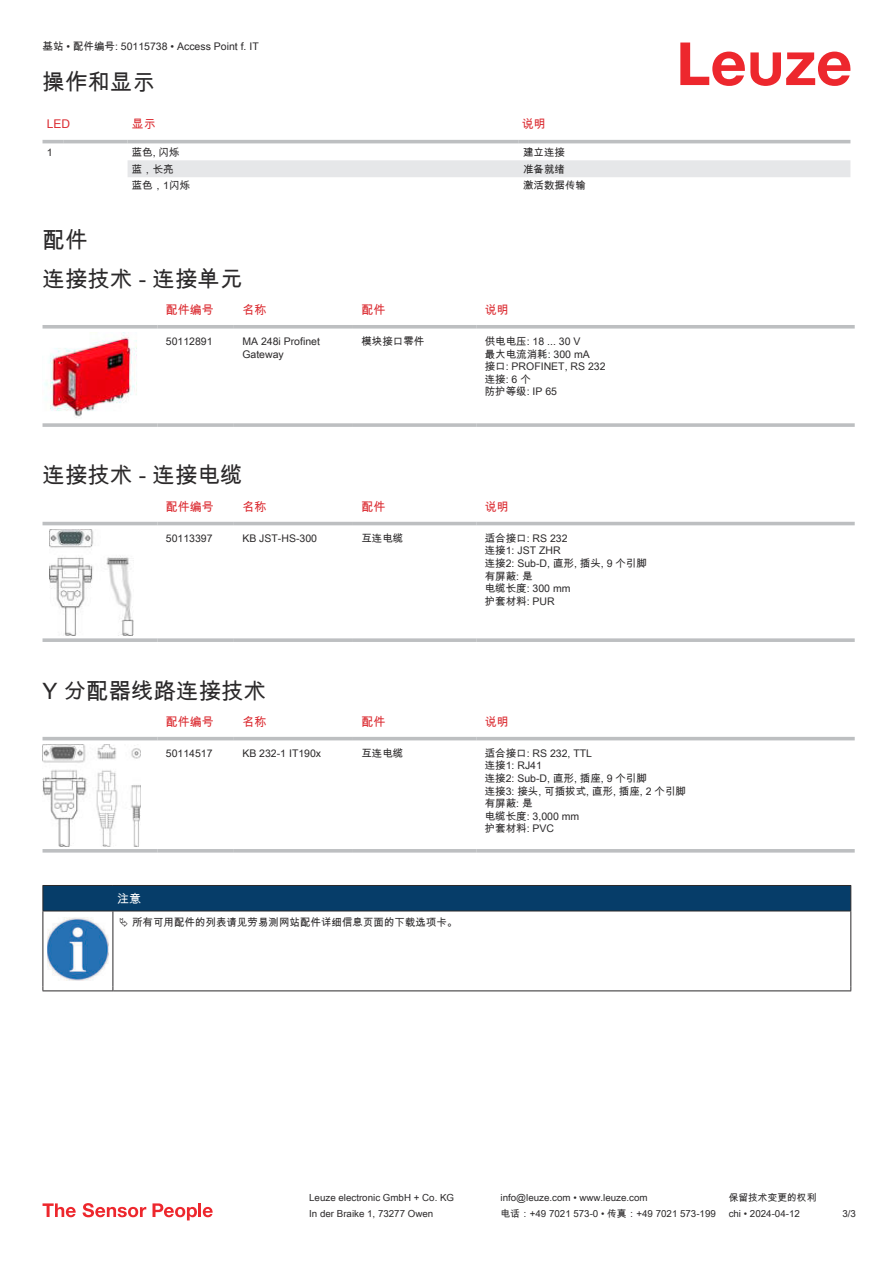
<style>
.page{position:relative;width:893px;height:1263px;background:#fff}
.page>*{position:absolute;margin:0;border:0;box-sizing:border-box;transform-origin:0 0}
.t1{font:22.5px/38.7px "Arial Unicode MS";color:#2b292a}
.t2{font:12px "Arial Unicode MS";color:#db2a30}
.t3{font:12px "Arial Unicode MS";color:#fff}
.t4{font:10.5px/12.6px "Arial Unicode MS";color:#2b292a}
.t5{font:9.75px "Arial Unicode MS";color:#2b292a}
</style>
<div class="page">
<svg style="left:680px;top:43px;width:170px;height:43px"></svg>
<svg style="left:43px;top:143px;width:807px;height:34px"></svg>
<div style="left:128px;top:160px;width:722px;height:17px;background:#e6e7e9"></div>
<hr style="left:43px;top:140px;width:21px;height:3px;background:#bdbfc1">
<hr style="left:64px;top:140px;width:64px;height:3px;background:#bdbfc1">
<hr style="left:128px;top:140px;width:391px;height:3px;background:#bdbfc1">
<hr style="left:519px;top:140px;width:331px;height:3px;background:#bdbfc1">
<svg style="left:43px;top:325px;width:114px;height:4px"></svg>
<svg style="left:157px;top:325px;width:77px;height:4px"></svg>
<svg style="left:234px;top:325px;width:119px;height:4px"></svg>
<svg style="left:353px;top:325px;width:123px;height:4px"></svg>
<svg style="left:476px;top:325px;width:379px;height:4px;background:#c4c6c7"></svg>
<svg style="left:43px;top:423px;width:114px;height:4px"></svg>
<svg style="left:157px;top:423px;width:77px;height:4px"></svg>
<svg style="left:234px;top:423px;width:119px;height:4px"></svg>
<svg style="left:353px;top:423px;width:123px;height:4px"></svg>
<svg style="left:476px;top:423px;width:379px;height:4px;background:#c3c5c7"></svg>
<img style="left:44px;top:333px;width:93px;height:85px">
<svg style="left:43px;top:521px;width:812px;height:114px"></svg>
<hr style="left:43px;top:522px;width:114px;height:3px;background:#bdbfc1">
<hr style="left:157px;top:522px;width:77px;height:3px;background:#bdbfc1">
<hr style="left:234px;top:522px;width:119px;height:3px;background:#bdbfc1">
<hr style="left:353px;top:522px;width:123px;height:3px;background:#bdbfc1">
<hr style="left:476px;top:522px;width:379px;height:3px;background:#bdbfc1">
<svg style="left:43px;top:638px;width:114px;height:4px"></svg>
<svg style="left:157px;top:638px;width:77px;height:4px"></svg>
<svg style="left:234px;top:638px;width:119px;height:4px"></svg>
<svg style="left:353px;top:638px;width:123px;height:4px"></svg>
<svg style="left:476px;top:638px;width:379px;height:4px;background:#c3c5c7"></svg>
<img style="left:49px;top:530px;width:84px;height:106px">
<svg style="left:43px;top:740px;width:812px;height:107px"></svg>
<hr style="left:43px;top:737px;width:114px;height:3px;background:#bdbfc1">
<hr style="left:157px;top:737px;width:77px;height:3px;background:#bdbfc1">
<hr style="left:234px;top:737px;width:119px;height:3px;background:#bdbfc1">
<hr style="left:353px;top:737px;width:123px;height:3px;background:#bdbfc1">
<hr style="left:476px;top:737px;width:379px;height:3px;background:#bdbfc1">
<svg style="left:43px;top:849px;width:114px;height:4px"></svg>
<svg style="left:157px;top:849px;width:77px;height:4px"></svg>
<svg style="left:234px;top:849px;width:119px;height:4px"></svg>
<svg style="left:353px;top:849px;width:123px;height:4px"></svg>
<svg style="left:476px;top:849px;width:379px;height:4px;background:#c3c5c7"></svg>
<img style="left:43px;top:745px;width:97px;height:101px">
<hr style="left:43px;top:911px;width:70px;height:1px;background:#2b292a">
<svg style="left:43px;top:885px;width:808px;height:26px;background:#083b65"></svg>
<hr style="left:113px;top:911px;width:738px;height:1px;background:#2b292a">
<hr style="left:43px;top:911px;width:1px;height:75px;background:#2b292a">
<hr style="left:113px;top:911px;width:1px;height:75px;background:#2b292a">
<hr style="left:850px;top:911px;width:1px;height:75px;background:#2b292a">
<hr style="left:43px;top:990px;width:70px;height:1px;background:#2b292a">
<hr style="left:113px;top:990px;width:738px;height:1px;background:#2b292a">
<img style="left:47px;top:917px;width:61px;height:63px">
<svg style="left:43px;top:1203px;width:33px;height:14px"></svg>
<svg style="left:83px;top:1203px;width:63px;height:14px"></svg>
<svg style="left:153px;top:1203px;width:44px;height:17px"></svg>
<hr style="left:198px;top:1203px;width:3px;height:14px;background:#ed272d">
<svg style="left:203px;top:1207px;width:10px;height:10px"></svg>
<p class="t4" style="left:43px;top:40px;width:218px">基站 • 配件编号: 50115738 • Access Point f. IT</p>
<h1 class="t1" style="left:43px;top:62px;width:114px">操作和显示</h1>
<p class="t2" style="left:47px;top:115px;width:25px">LED</p>
<p class="t2" style="left:132px;top:115px;width:25px">显示</p>
<p class="t2" style="left:522px;top:115px;width:25px">说明</p>
<p class="t4" style="left:47px;top:145px;width:7px">1</p>
<p class="t4" style="left:132px;top:145px;width:49px">蓝色, 闪烁</p>
<p class="t4" style="left:523px;top:145px;width:43px">建立连接</p>
<p class="t4" style="left:132px;top:162px;width:43px">蓝，长亮</p>
<p class="t4" style="left:523px;top:162px;width:43px">准备就绪</p>
<p class="t4" style="left:132px;top:179px;width:60px">蓝色，1闪烁</p>
<p class="t4" style="left:523px;top:179px;width:64px">激活数据传输</p>
<h1 class="t1" style="left:43px;top:220px;width:202px">配件<br>连接技术 - 连接单元</h1>
<p class="t2" style="left:166px;top:301px;width:49px">配件编号</p>
<p class="t2" style="left:242px;top:301px;width:25px">名称</p>
<p class="t2" style="left:361px;top:301px;width:25px">配件</p>
<p class="t2" style="left:485px;top:301px;width:25px">说明</p>
<p class="t4" style="left:166px;top:335px;width:48px">50112891</p>
<p class="t4" style="left:242px;top:335px;width:79px">MA 248i Profinet<br>Gateway</p>
<p class="t4" style="left:361px;top:335px;width:64px">模块接口零件</p>
<p class="t4" style="left:485px;top:335px;width:122px">供电电压: 18 ... 30 V<br>最大电流消耗: 300 mA<br>接口: PROFINET, RS 232连接: 6 个<br>防护等级: IP 65</p>
<h1 class="t1" style="left:43px;top:456px;width:202px">连接技术 - 连接电缆</h1>
<p class="t2" style="left:166px;top:498px;width:49px">配件编号</p>
<p class="t2" style="left:242px;top:498px;width:25px">名称</p>
<p class="t2" style="left:361px;top:498px;width:25px">配件</p>
<p class="t2" style="left:485px;top:498px;width:25px">说明</p>
<p class="t4" style="left:166px;top:532px;width:48px">50113397</p>
<p class="t4" style="left:242px;top:532px;width:76px">KB JST-HS-300</p>
<p class="t4" style="left:361px;top:532px;width:43px">互连电缆</p>
<p class="t4" style="left:485px;top:532px;width:164px">适合接口: RS 232<br>连接1: JST ZHR<br>连接2: Sub-D, 直形, 插头, 9 个引脚有屏蔽: 是<br>电缆长度: 300 mm<br>护套材料: PUR</p>
<h1 class="t1" style="left:43px;top:671px;width:225px">Y 分配器线路连接技术</h1>
<p class="t2" style="left:166px;top:713px;width:49px">配件编号</p>
<p class="t2" style="left:242px;top:713px;width:25px">名称</p>
<p class="t2" style="left:361px;top:713px;width:25px">配件</p>
<p class="t2" style="left:485px;top:713px;width:25px">说明</p>
<p class="t4" style="left:166px;top:747px;width:48px">50114517</p>
<p class="t4" style="left:242px;top:747px;width:80px">KB 232-1 IT190x</p>
<p class="t4" style="left:361px;top:747px;width:43px">互连电缆</p>
<p class="t4" style="left:485px;top:747px;width:203px">适合接口: RS 232, TTL<br>连接1: RJ41<br>连接2: Sub-D, 直形, 插座, 9 个引脚<br>连接3: 接头, 可插拔式, 直形, 插座, 2 个引脚有屏蔽: 是<br>电缆长度: 3,000 mm<br>护套材料: PVC</p>
<p class="t3" style="left:117px;top:890px;width:25px">注意</p>
<p class="t4" style="left:132px;top:915px;width:327px">所有可用配件的列表请见劳易测网站配件详细信息页面的下载选项卡。</p>
<p class="t5" style="left:309px;top:1191px;width:146px">Leuze electronic GmbH + Co. KG</p>
<p class="t5" style="left:501px;top:1191px;width:149px">info@leuze.com • www.leuze.com</p>
<p class="t5" style="left:729px;top:1191px;width:89px">保留技术变更的权利</p>
<p class="t5" style="left:309px;top:1206px;width:126px">In der Braike 1, 73277 Owen</p>
<p class="t5" style="left:501px;top:1206px;width:217px">电话：+49 7021 573-0 • 传真：+49 7021 573-199</p>
<p class="t5" style="left:729px;top:1206px;width:73px">chi • 2024-04-12</p>
<p class="t5" style="left:842px;top:1206px;width:15px">3/3</p>
</div>
